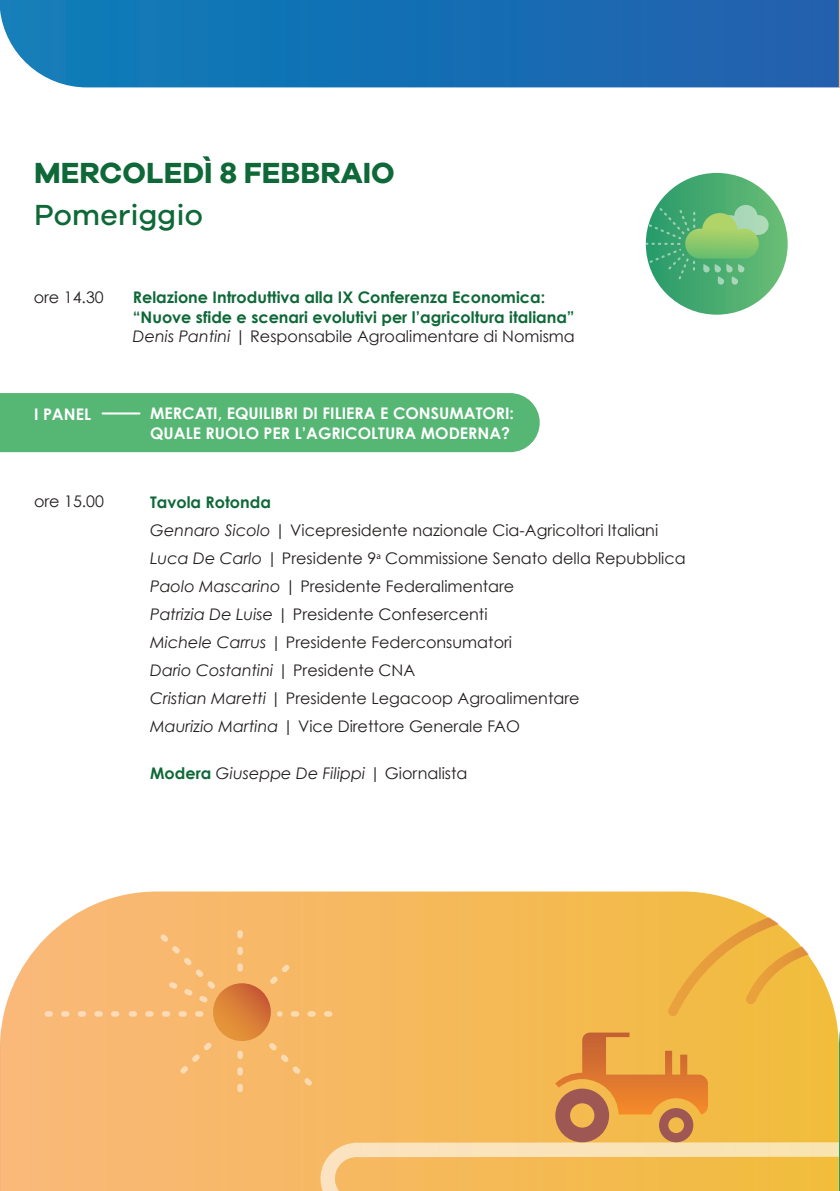
<style>
.page{position:relative;width:840px;height:1191px;background:#fff}
.page>*{position:absolute;margin:0;border:0;box-sizing:border-box;transform-origin:0 0}
.t1{font:700 30px "Galano Grotesque";color:#0e6837}
.t2{font:500 30px "Galano Grotesque";color:#0e6837}
.t3{font:16px/28px "Century Gothic";color:#241f1f}
.t4{font:700 16px/19.2px "Century Gothic";color:#0e6837}
.t5{font:700 16px/19.2px "Century Gothic";color:#fff}
.t6{font:italic 16px "Century Gothic";color:#241f1f}
.s1{font-weight:400;font-style:italic;color:#241f1f}
.s2{font-weight:400;color:#241f1f}
.s3{font-weight:700;color:#0e6837}
.s4{font-style:italic}
.s5{font-weight:700;font-style:normal;color:#0e6837}
.s6{font-style:normal}
</style>
<div class="page">
<div style="left:0;top:393px;width:539px;height:59px;background:#56b674"></div>
<hr style="left:102px;top:412px;width:38px;height:2px;background:#fff">
<svg style="left:645px;top:173px;width:142px;height:142px;background:#51af72"></svg>
<svg style="left:645px;top:205px;width:123px;height:80px;background:#68b87b"></svg>
<svg style="left:1px;top:891px;width:837px;height:300px;background:#f7bc6d"></svg>
<svg style="left:0;top:1029px;width:1px;height:162px"></svg>
<div style="left:307px;top:1011px;width:8px;height:5px;background:#fadbb0;border-radius:3px"></div>
<div style="left:324px;top:1011px;width:8px;height:5px;background:#fadbb0;border-radius:3px"></div>
<div style="left:129px;top:1011px;width:8px;height:5px;background:#fbdbb7;border-radius:3px"></div>
<div style="left:145px;top:1011px;width:8px;height:5px;background:#fbdbb6;border-radius:3px"></div>
<div style="left:45px;top:1011px;width:8px;height:5px;background:#fbdbba;border-radius:3px"></div>
<div style="left:61px;top:1011px;width:8px;height:5px;background:#fbdbb9;border-radius:3px"></div>
<div style="left:78px;top:1011px;width:8px;height:5px;background:#fbdbb9;border-radius:3px"></div>
<div style="left:94px;top:1011px;width:9px;height:5px;background:#fbdbb8;border-radius:3px"></div>
<div style="left:111px;top:1011px;width:8px;height:5px;background:#fbdbb8;border-radius:3px"></div>
<div style="left:237px;top:1083px;width:6px;height:9px;background:#fadbb3;border-radius:3px"></div>
<div style="left:237px;top:930px;width:6px;height:8px;background:#fadbb3;border-radius:3px"></div>
<svg style="left:160px;top:934px;width:152px;height:151px;background:#f4b267"></svg>
<svg style="left:320px;top:1030px;width:519px;height:161px;background:#f0b757"></svg>
<svg style="left:667px;top:905px;width:171px;height:111px"></svg>
<svg style="left:0;top:0;width:838px;height:87px;background:#1b71b4"></svg>
<hr style="left:838px;top:0;width:1px;height:87px;background:#346bb3">
<h1 class="t1" style="left:34px;top:154px;width:362px">MERCOLEDÌ 8 FEBBRAIO</h1>
<h1 class="t2" style="left:34px;top:197px;width:170px">Pomeriggio</h1>
<p class="t3" style="left:34px;top:283px;width:71px">ore 14.30</p>
<p class="t4" style="left:133px;top:287px;width:443px">Relazione Introduttiva alla IX Conferenza Economica: “Nuove sfide e scenari evolutivi per l’agricoltura italiana”<br><span class="s1">Denis Pantini</span> <span class="s2">| Responsabile Agroalimentare di Nomisma</span></p>
<p class="t5" style="left:34px;top:404px;width:58px">I PANEL</p>
<p class="t5" style="left:150px;top:403px;width:365px">MERCATI, EQUILIBRI DI FILIERA E CONSUMATORI:<br>QUALE RUOLO PER L’AGRICOLTURA MODERNA?</p>
<p class="t3" style="left:34px;top:487px;width:71px">ore 15.00</p>
<p class="t3" style="left:150px;top:488px;width:536px"><span class="s3">Tavola Rotonda<br></span><span class="s4">Gennaro Sicolo</span> | Vicepresidente nazionale Cia-Agricoltori Italiani <span class="s4">Luca De Carlo</span> | Presidente 9<sup>a</sup> Commissione Senato della Repubblica <span class="s4">Paolo Mascarino</span> | Presidente Federalimentare<br><span class="s4">Patrizia De Luise</span> | Presidente Confesercenti<br><span class="s4">Michele Carrus</span> | Presidente Federconsumatori<br><span class="s4">Dario Costantini</span> | Presidente CNA<br><span class="s4">Cristian Maretti</span> | Presidente Legacoop Agroalimentare<br><span class="s4">Maurizio Martina</span> | Vice Direttore Generale FAO</p>
<p class="t6" style="left:150px;top:762px;width:318px"><span class="s5">Modera</span> Giuseppe De Filippi <span class="s6">| Giornalista</span></p>
</div>
